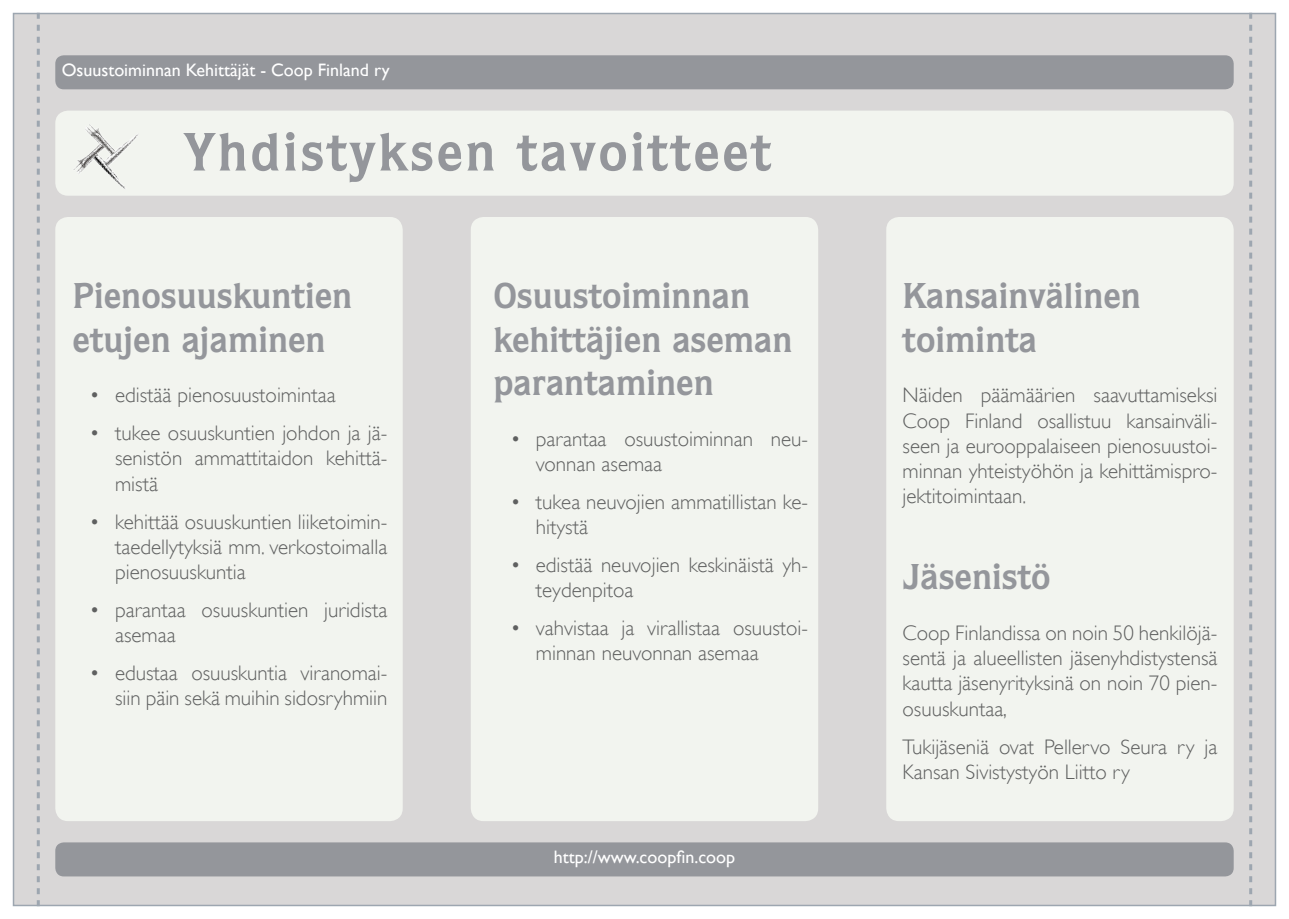
<style>
.page{position:relative;width:1289px;height:919px;background:#fff}
.page>*{position:absolute;margin:0;border:0;box-sizing:border-box;transform-origin:0 0}
.t1{font:700 54px "Quorum IT Cby BT";letter-spacing:.05em;color:#94969b}
.t2{font:700 36px/43.2px "Quorum IT Cby BT";color:#94969b}
.t3{font:300 21px/25.2px "Gill Sans";color:#5f6060}
.t4{font:18px "Gill Sans";color:#fff}
</style>
<div class="page">
<div style="left:13px;top:13px;width:1263px;height:893px;background:#d9d7d7;border:2px solid #9da6b0"></div>
<div style="left:55px;top:111px;width:1178px;height:85px;background:#f2f4ef;border-radius:13px"></div>
<div style="left:55px;top:55px;width:1178px;height:34px;background:#94969b;border-radius:9px"></div>
<div style="left:55px;top:217px;width:348px;height:604px;background:#f2f4ef;border-radius:13px"></div>
<div style="left:471px;top:217px;width:347px;height:604px;background:#f2f4ef;border-radius:13px"></div>
<div style="left:886px;top:217px;width:347px;height:604px;background:#f2f4ef;border-radius:13px"></div>
<div style="left:55px;top:842px;width:1178px;height:34px;background:#94969b;border-radius:9px"></div>
<img style="left:73px;top:124px;width:65px;height:65px">
<svg style="left:37px;top:13px;width:3px;height:893px"></svg>
<svg style="left:1249px;top:13px;width:3px;height:893px"></svg>
<p class="t4" style="left:62px;top:60px;width:329px">Osuustoiminnan Kehittäjät - Coop Finland ry</p>
<h1 class="t1" style="left:184px;top:118px;width:588px">Yhdistyksen tavoitteet</h1>
<h2 class="t2" style="left:73px;top:273px;width:281px">Pienosuuskuntien etujen ajaminen</h2>
<p class="t3" style="left:90px;top:382px;width:247px">• edistää pienosuustoimintaa</p>
<p class="t3" style="left:115px;top:420px;width:274px;text-align:justify;text-indent:-25px">• tukee osuuskuntien johdon ja jä&shy;senistön ammattitaidon kehittä&shy;mistä</p>
<p class="t3" style="left:115px;top:509px;width:274px;text-align:justify;text-indent:-26px">• kehittää osuuskuntien liiketoimin&shy;taedellytyksiä mm. verkostoimalla pienosuuskuntia</p>
<p class="t3" style="left:115px;top:597px;width:274px;text-indent:-26px">• parantaa osuuskuntien juridista asemaa</p>
<p class="t3" style="left:90px;top:660px;width:299px;text-align:right">• edustaa osuuskuntia viranomai&shy;siin päin sekä muihin sidosryhmiin</p>
<h2 class="t2" style="left:493px;top:273px;width:301px">Osuustoiminnan kehittäjien aseman parantaminen</h2>
<p class="t3" style="left:536px;top:426px;width:274px;text-indent:-26px">• parantaa osuustoiminnan neu&shy;vonnan asemaa</p>
<p class="t3" style="left:536px;top:489px;width:274px;text-indent:-26px">• tukea neuvojien ammatillistan ke&shy;hitystä</p>
<p class="t3" style="left:536px;top:552px;width:274px;text-indent:-26px">• edistää neuvojien keskinäistä yh&shy;teydenpitoa</p>
<p class="t3" style="left:536px;top:615px;width:274px;text-indent:-26px">• vahvistaa ja virallistaa osuustoi&shy;minnan neuvonnan asemaa</p>
<p class="t4" style="left:554px;top:846px;width:183px">http://www.coopfin.coop</p>
<h2 class="t2" style="left:902px;top:273px;width:240px">Kansainvälinen toiminta</h2>
<p class="t3" style="left:902px;top:382px;width:316px;text-align:justify">Näiden päämäärien saavuttamiseksi Coop Finland osallistuu kansainväli&shy;seen ja eurooppalaiseen pienosuustoi&shy;minnan yhteistyöhön ja kehittämispro&shy;jektitoimintaan.</p>
<h2 class="t2" style="left:902px;top:554px;width:150px">Jäsenistö</h2>
<p class="t3" style="left:902px;top:620px;width:316px;text-align:justify">Coop Finlandissa on noin 50 henkilöjä&shy;sentä ja alueellisten jäsenyhdistystensä kautta jäsenyrityksinä on noin 70 pien&shy;osuuskuntaa,</p>
<p class="t3" style="left:902px;top:734px;width:316px">Tukijäseniä ovat Pellervo Seura ry ja<br>Kansan Sivistystyön Liitto ry</p>
</div>
